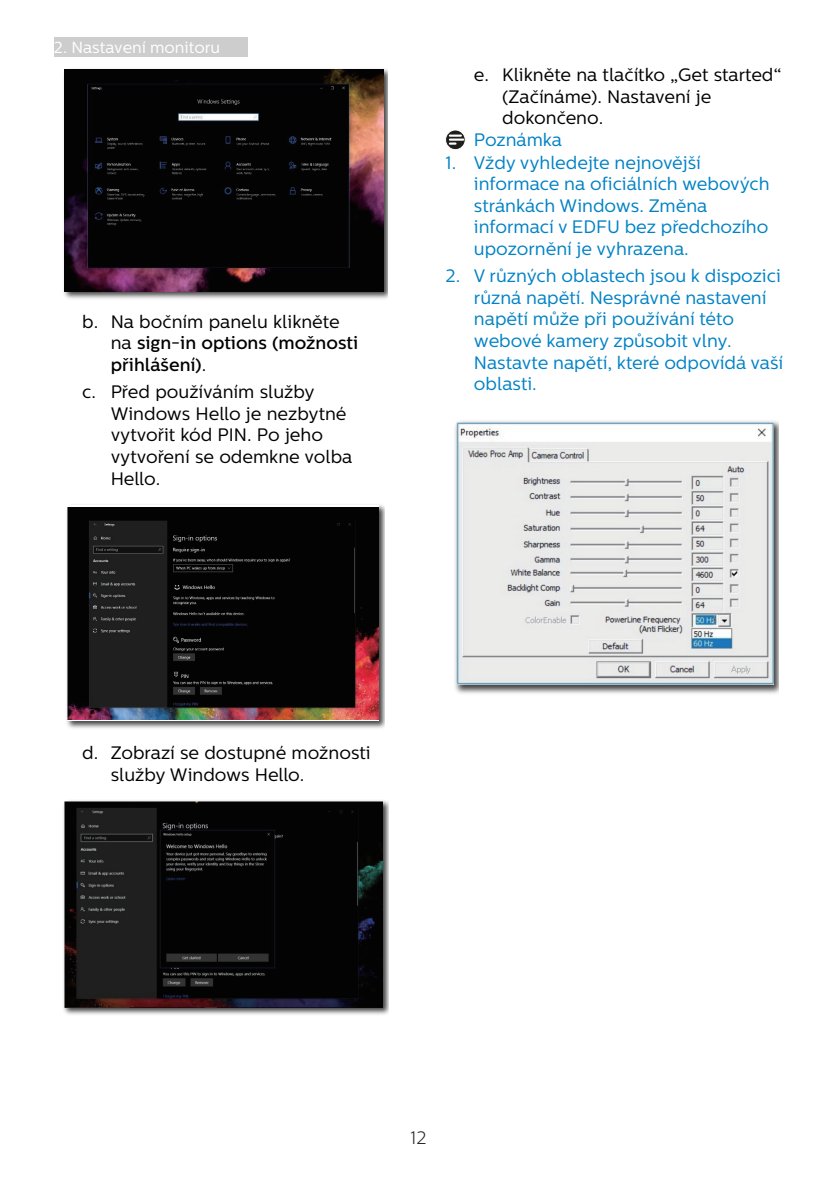
<style>
.page{position:relative;width:840px;height:1191px;background:#fff}
.page>*{position:absolute;margin:0;border:0;box-sizing:border-box;transform-origin:0 0}
.Note_body{font:18px/21.6px "Centrale Sans";color:#0082c5}
.t1{font:18px/21.6px "Centrale Sans";color:#000}
.t2{font:500 18px/21.6px "Centrale Sans";color:#000}
.Heading_4_Blue{font:18px "Centrale Sans";color:#0082c5}
.t3{font:300 18px "Centrale Sans";color:#231f20}
.t4{font:16px "Centrale Sans";color:#fff}
.s1{font-weight:400}
</style>
<div class="page">
<div style="left:54px;top:37px;width:193px;height:20px;background:#cdcdcd"></div>
<img style="left:64px;top:69px;width:323px;height:230px">
<img style="left:65px;top:70px;width:318px;height:222px">
<img style="left:66px;top:504px;width:318px;height:225px">
<img style="left:67px;top:507px;width:311px;height:212px">
<img style="left:63px;top:800px;width:325px;height:215px">
<img style="left:64px;top:801px;width:318px;height:206px">
<svg style="left:445px;top:130px;width:20px;height:20px"></svg>
<div style="left:445px;top:130px;width:20px;height:20px;border:1px solid #fff;border-radius:50%"></div>
<hr style="left:449px;top:138px;width:14px;height:3px;background:#fff">
<svg style="left:449px;top:135px;width:11px;height:10px"></svg>
<img style="left:455px;top:421px;width:323px;height:273px">
<img style="left:456px;top:422px;width:316px;height:263px">
<p class="t4" style="left:54px;top:38px;width:167px">2. Nastavení monitoru</p>
<p class="t2" style="left:111px;top:311px;width:249px;text-indent:-28px"><span class="s1">b. Na bočním panelu klikněte na</span> sign-in options (možnosti přihlášení)<span class="s1">.</span></p>
<p class="t1" style="left:111px;top:381px;width:243px;text-indent:-28px">c. Před používáním služby<br>Windows Hello je nezbytné vytvořit kód PIN. Po jeho vytvoření se odemkne volba<br>Hello.</p>
<p class="t1" style="left:502px;top:64px;width:281px;text-indent:-28px">e. Klikněte na tlačítko „Get started“ (Začínáme). Nastavení je dokončeno.</p>
<p class="Heading_4_Blue" style="left:473px;top:129px;width:90px">Poznámka</p>
<p class="Note_body" style="left:473px;top:152px;width:297px;text-indent:-28px">1. Vždy vyhledejte nejnovější informace na oficiálních webových stránkách Windows. Změna informací v EDFU bez předchozího upozornění je vyhrazena.</p>
<p class="Note_body" style="left:473px;top:265px;width:310px;text-indent:-28px">2. V různých oblastech jsou k dispozici různá napětí. Nesprávné nastavení napětí může při používání této webové kamery způsobit vlny.<br>Nastavte napětí, které odpovídá vaší oblasti.</p>
<p class="t1" style="left:111px;top:742px;width:261px;text-indent:-28px">d. Zobrazí se dostupné možnosti služby Windows Hello.</p>
<p class="t3" style="left:410px;top:1127px;width:17px">12</p>
</div>
